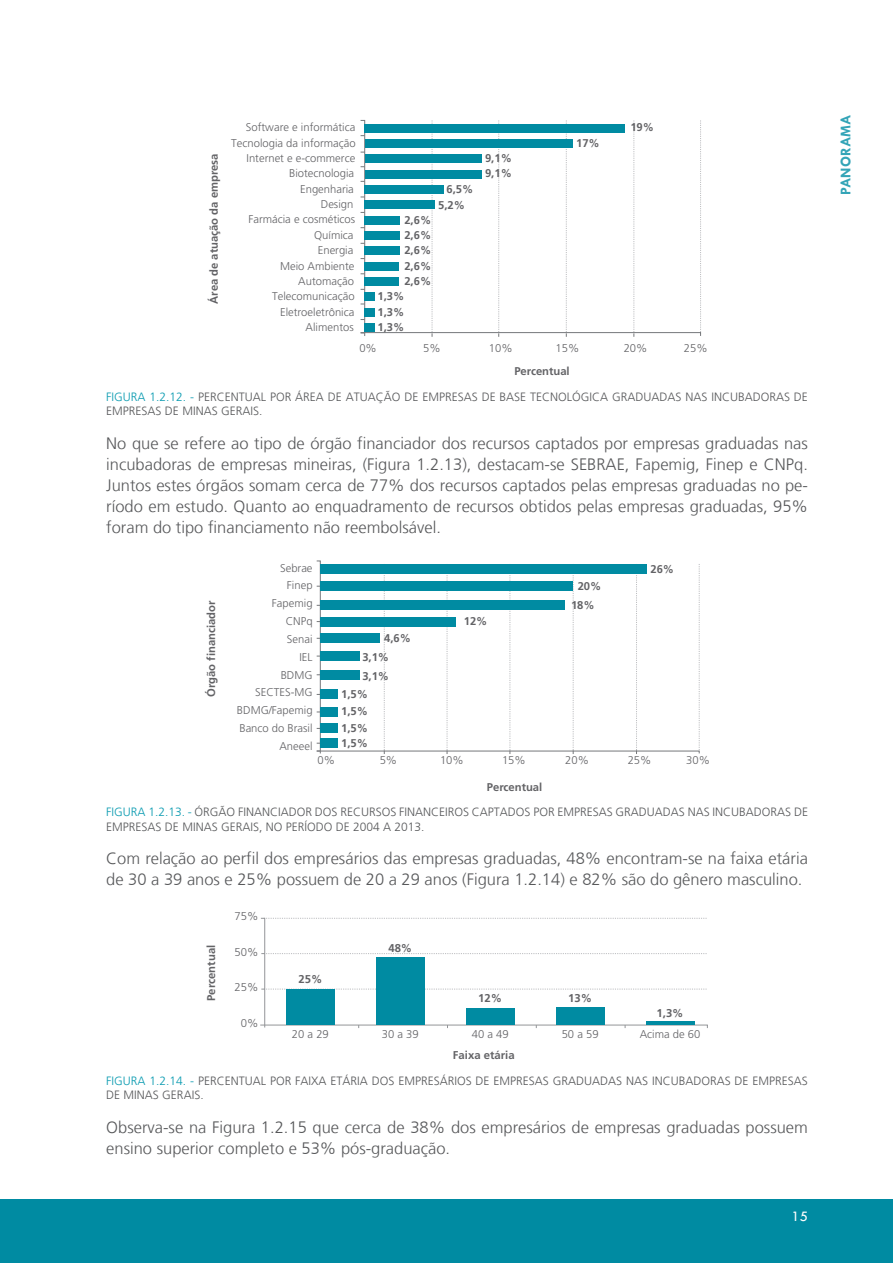
<style>
.page{position:relative;width:893px;height:1263px;background:#fff}
.page>*{position:absolute;margin:0;border:0;box-sizing:border-box;transform-origin:0 0}
.corpo{font:300 16.5px/21px "Frutiger LT";color:#57585a}
.t1{font:700 15px "Tw Cen";color:#33a4b7}
.t2{font:15px "Tw Cen";color:#fff}
.nome_figura_cap1{font:300 12px/14.4px "Frutiger LT";color:#57585a}
.t3{font:700 11.4px "Frutiger";color:#636366}
.t4{font:300 11.4px "Frutiger";color:#636366}
.t5{font:300 11.25px/15.3px "Frutiger";color:#636366;text-align:right}
.t6{font:700 11.25px/19px "Frutiger";color:#636366}
.s1{color:#089ab0}
</style>
<div class="page">
<div style="left:0;top:1199px;width:893px;height:64px;background:#008ba2"></div>
<svg style="left:360px;top:120px;width:341px;height:217px"></svg>
<div style="left:365px;top:124px;width:260px;height:8px;background:#008ba2"></div>
<div style="left:365px;top:139px;width:208px;height:9px;background:#008ba2"></div>
<div style="left:365px;top:154px;width:116px;height:9px;background:#008ba2"></div>
<div style="left:365px;top:170px;width:116px;height:8px;background:#008ba2"></div>
<div style="left:365px;top:185px;width:79px;height:9px;background:#008ba2"></div>
<div style="left:365px;top:200px;width:70px;height:9px;background:#008ba2"></div>
<div style="left:365px;top:231px;width:35px;height:9px;background:#008ba2"></div>
<div style="left:365px;top:216px;width:35px;height:9px;background:#008ba2"></div>
<div style="left:365px;top:246px;width:35px;height:9px;background:#008ba2"></div>
<div style="left:365px;top:277px;width:34px;height:9px;background:#008ba2"></div>
<div style="left:365px;top:262px;width:34px;height:9px;background:#008ba2"></div>
<div style="left:364px;top:292px;width:11px;height:9px;background:#008ba2"></div>
<div style="left:364px;top:308px;width:11px;height:9px;background:#008ba2"></div>
<div style="left:364px;top:323px;width:11px;height:9px;background:#008ba2"></div>
<svg style="left:316px;top:560px;width:384px;height:194px"></svg>
<div style="left:320px;top:670px;width:40px;height:10px;background:#008ba2"></div>
<div style="left:320px;top:723px;width:18px;height:10px;background:#008ba2"></div>
<div style="left:320px;top:707px;width:18px;height:10px;background:#008ba2"></div>
<div style="left:320px;top:689px;width:18px;height:10px;background:#008ba2"></div>
<svg style="left:260px;top:918px;width:448px;height:110px"></svg>
<div style="left:286px;top:989px;width:48px;height:36px;background:#008ba2"></div>
<div style="left:376px;top:957px;width:48px;height:68px;background:#008ba2"></div>
<div style="left:466px;top:1008px;width:48px;height:17px;background:#008ba2"></div>
<div style="left:556px;top:1007px;width:48px;height:18px;background:#008ba2"></div>
<hr style="left:646px;top:1021px;width:48px;height:4px;background:#008ba2">
<p class="t6" style="left:205px;top:304px;width:152px;rotate:-90deg">Área de atuação da empresa</p>
<p class="t5" style="left:231px;top:120px;width:126px">Software e informática<br>Tecnologia da informação<br>Internet e e-commerce<br>Biotecnologia<br>Engenharia<br>Design<br>Farmácia e cosméticos<br>Química<br>Energia<br>Meio Ambiente<br>Automação<br>Telecomunicação<br>Eletroeletrônica<br>Alimentos</p>
<p class="t6" style="left:630px;top:118px;width:25px">19%</p>
<p class="t6" style="left:576px;top:133px;width:25px">17%</p>
<p class="t6" style="left:485px;top:151px;width:28px;line-height:15.3px">9,1%<br>9,1%</p>
<p class="t6" style="left:438px;top:181px;width:37px;line-height:16.5px;text-indent:8px">6,5%<br>5,2%</p>
<p class="t6" style="left:404px;top:210px;width:28px">2,6%</p>
<p class="t6" style="left:404px;top:225px;width:28px">2,6%</p>
<p class="t6" style="left:404px;top:241px;width:28px">2,6%</p>
<p class="t6" style="left:404px;top:256px;width:28px">2,6%</p>
<p class="t6" style="left:404px;top:272px;width:28px">2,6%</p>
<p class="t6" style="left:378px;top:287px;width:28px">1,3%</p>
<p class="t6" style="left:378px;top:318px;width:28px">1,3%</p>
<p class="t6" style="left:378px;top:302px;width:28px">1,3%</p>
<p class="t5" style="left:359px;top:341px;width:19px">0%</p>
<p class="t5" style="left:423px;top:341px;width:19px">5%</p>
<p class="t5" style="left:489px;top:341px;width:25px">10%</p>
<p class="t5" style="left:555px;top:341px;width:25px">15%</p>
<p class="t5" style="left:624px;top:341px;width:25px">20%</p>
<p class="t5" style="left:684px;top:341px;width:25px">25%</p>
<p class="t6" style="left:514px;top:362px;width:57px">Percentual</p>
<p class="nome_figura_cap1" style="left:106px;top:389px;width:703px"><span class="s1">FIGURA 1.2.12. -</span> PERCENTUAL POR ÁREA DE ATUAÇÃO DE EMPRESAS DE BASE TECNOLÓGICA GRADUADAS NAS INCUBADORAS DE<br>EMPRESAS DE MINAS GERAIS.</p>
<p class="corpo" style="left:106px;top:433px;width:703px;text-align:justify">No que se refere ao tipo de órgão financiador dos recursos captados por empresas graduadas nas incubadoras de empresas mineiras, (Figura 1.2.13), destacam-se SEBRAE, Fapemig, Finep e CNPq.<br>Juntos estes órgãos somam cerca de 77% dos recursos captados pelas empresas graduadas no pe&shy;ríodo em estudo. Quanto ao enquadramento de recursos obtidos pelas empresas graduadas, 95% foram do tipo financiamento não reembolsável.</p>
<p class="t5" style="left:237px;top:559px;width:77px;line-height:17.9px">Sebrae<br>Finep<br>Fapemig<br>CNPq<br>Senai<br>IEL<br>BDMG<br>SECTES-MG<br>BDMG/Fapemig<br>Banco do Brasil<br>Aneeel</p>
<p class="t6" style="left:487px;top:777px;width:57px">Percentual</p>
<p class="t6" style="left:650px;top:559px;width:25px">26%</p>
<p class="t6" style="left:571px;top:577px;width:32px;line-height:18.3px;text-align:center">20%<br>18%</p>
<p class="t6" style="left:202px;top:697px;width:98px;rotate:-90deg">Órgão financiador</p>
<p class="t6" style="left:464px;top:611px;width:25px">12%</p>
<p class="t6" style="left:362px;top:628px;width:50px;text-indent:22px">4,6%<br>3,1%<br>3,1%</p>
<p class="t6" style="left:341px;top:684px;width:28px">1,5%</p>
<p class="t6" style="left:341px;top:702px;width:28px">1,5%</p>
<p class="t6" style="left:341px;top:718px;width:28px">1,5%</p>
<p class="t6" style="left:341px;top:733px;width:28px">1,5%</p>
<p class="t5" style="left:317px;top:753px;width:19px">0%</p>
<p class="t5" style="left:380px;top:753px;width:19px">5%</p>
<p class="t5" style="left:440px;top:753px;width:25px">10%</p>
<p class="t5" style="left:502px;top:753px;width:25px">15%</p>
<p class="t5" style="left:565px;top:753px;width:25px">20%</p>
<p class="t5" style="left:628px;top:753px;width:25px">25%</p>
<p class="t5" style="left:686px;top:753px;width:25px">30%</p>
<p class="nome_figura_cap1" style="left:106px;top:805px;width:703px"><span class="s1">FIGURA 1.2.13. -</span> ÓRGÃO FINANCIADOR DOS RECURSOS FINANCEIROS CAPTADOS POR EMPRESAS GRADUADAS NAS INCUBADORAS DE<br>EMPRESAS DE MINAS GERAIS, NO PERÍODO DE 2004 A 2013.</p>
<p class="corpo" style="left:106px;top:848px;width:703px">Com relação ao perfil dos empresários das empresas graduadas, 48% encontram-se na faixa etária de 30 a 39 anos e 25% possuem de 20 a 29 anos (Figura 1.2.14) e 82% são do gênero masculino.</p>
<p class="t4" style="left:235px;top:910px;width:25px">75%</p>
<p class="t4" style="left:235px;top:945px;width:25px">50%</p>
<p class="t4" style="left:235px;top:981px;width:25px">25%</p>
<p class="t4" style="left:241px;top:1017px;width:19px">0%</p>
<p class="t3" style="left:453px;top:1048px;width:63px">Faixa etária</p>
<p class="t3" style="left:388px;top:941px;width:25px">48%</p>
<p class="t3" style="left:205px;top:1001px;width:58px;rotate:-90deg">Percentual</p>
<p class="t3" style="left:298px;top:972px;width:25px">25%</p>
<p class="t3" style="left:478px;top:992px;width:25px">12%</p>
<p class="t3" style="left:568px;top:992px;width:25px">13%</p>
<p class="t3" style="left:657px;top:1006px;width:29px">1,3%</p>
<p class="t5" style="left:640px;top:1026px;width:62px">Acima de 60</p>
<p class="nome_figura_cap1" style="left:106px;top:1073px;width:703px"><span class="s1">FIGURA 1.2.14. -</span> PERCENTUAL POR FAIXA ETÁRIA DOS EMPRESÁRIOS DE EMPRESAS GRADUADAS NAS INCUBADORAS DE EMPRESAS<br>DE MINAS GERAIS.</p>
<p class="corpo" style="left:106px;top:1117px;width:703px">Observa-se na Figura 1.2.15 que cerca de 38% dos empresários de empresas graduadas possuem ensino superior completo e 53% pós-graduação.</p>
<p class="t5" style="left:292px;top:1026px;width:38px">20 a 29</p>
<p class="t5" style="left:382px;top:1026px;width:38px">30 a 39</p>
<p class="t5" style="left:472px;top:1026px;width:38px">40 a 49</p>
<p class="t5" style="left:562px;top:1026px;width:38px">50 a 59</p>
<p class="t2" style="left:791px;top:1208px;width:18px">15</p>
<p class="t1" style="left:837px;top:195px;width:81px;rotate:-90deg">PANORAMA</p>
</div>
